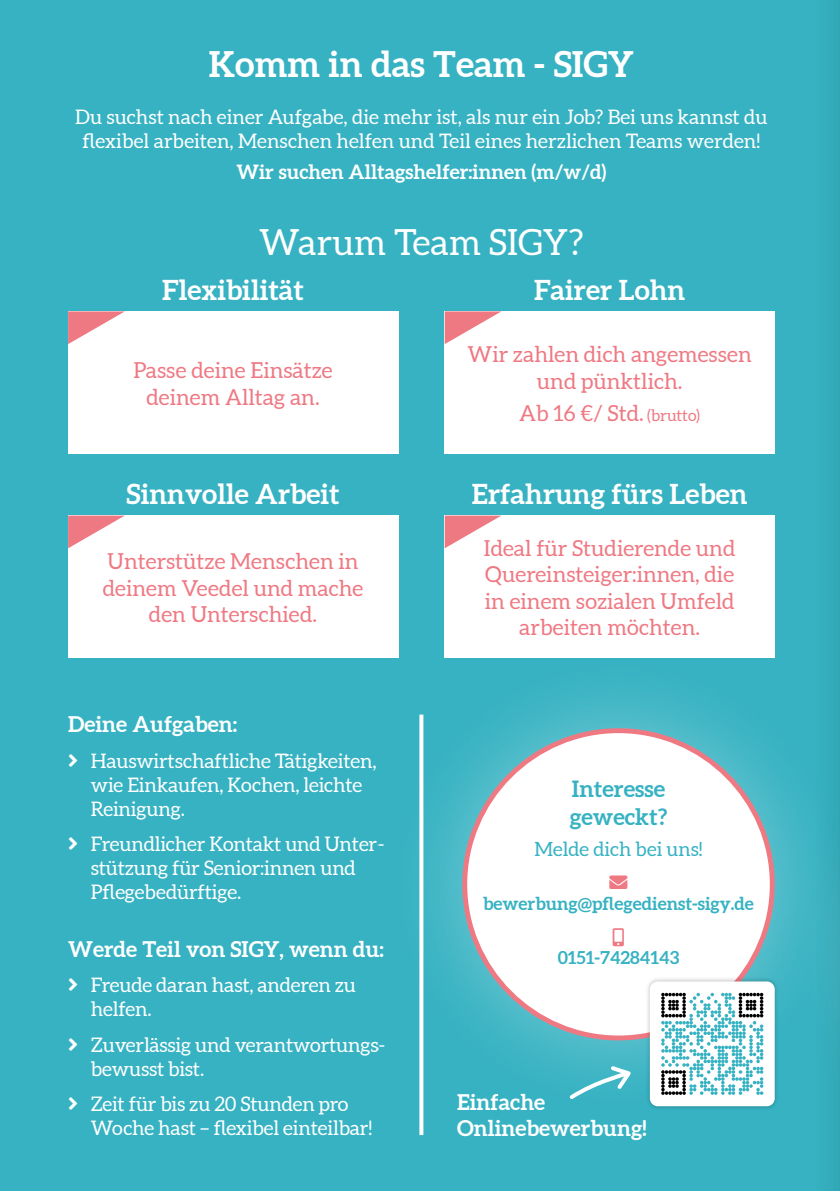
<style>
.page{position:relative;width:840px;height:1191px;background:#fff}
.page>*{position:absolute;margin:0;border:0;box-sizing:border-box;transform-origin:0 0}
.t1{font:700 36px "Aleo";color:#fff}
.t2{font:36px "Aleo";color:#fff}
.t3{font:700 28px "Aleo";color:#fff}
.t4{font:700 22.8px/27.4px "Aleo";color:#36b2c2}
.t5{font:22px/26.4px "Aleo";color:#ef7983;text-align:center}
.t6{font:700 22px/26.4px "Aleo";color:#fff}
.t7{font:20px/24px "Aleo";letter-spacing:-.01em;color:#fff}
.t8{font:700 20px "Aleo";color:#fff}
.t9{font:19.6px "Aleo";color:#36b2c2}
.t10{font:700 18px "Aleo";color:#36b2c2}
.s1{font-size:16px}
</style>
<div class="page">
<div style="left:0;top:0;width:839px;height:1191px;background:#36b2c2"></div>
<div style="left:444px;top:311px;width:330px;height:143px;background:#fff"></div>
<svg style="left:444px;top:311px;width:57px;height:33px"></svg>
<div style="left:444px;top:515px;width:330px;height:143px;background:#fff"></div>
<svg style="left:444px;top:515px;width:57px;height:33px"></svg>
<div style="left:68px;top:311px;width:330px;height:143px;background:#fff"></div>
<svg style="left:68px;top:311px;width:57px;height:33px"></svg>
<div style="left:68px;top:515px;width:330px;height:143px;background:#fff"></div>
<svg style="left:68px;top:515px;width:57px;height:33px"></svg>
<svg style="left:419px;top:1124px;width:4px;height:11px"></svg>
<div style="left:378px;top:644px;width:461px;height:480px;background:#fff;opacity:.33"></div>
<div style="left:464px;top:730px;width:307px;height:308px;background:#fff;border-radius:50%"></div>
<div style="left:787px;top:736px;width:52px;height:439px;background:#fff;opacity:.33"></div>
<div style="left:644px;top:976px;width:135px;height:135px;background:#000;opacity:.25"></div>
<div style="left:649px;top:981px;width:125px;height:125px;background:#fff;border-radius:8px"></div>
<svg style="left:661px;top:992px;width:102px;height:102px"></svg>
<svg style="left:566px;top:1063px;width:68px;height:39px"></svg>
<div style="left:814px;top:0;width:25px;height:1191px;background:#34adbd"></div>
<h1 class="t1" style="left:209px;top:42px;width:426px">Komm in das Team - SIGY</h1>
<p class="t7" style="left:75px;top:106px;width:693px;text-align:center">Du suchst nach einer Aufgabe, die mehr ist, als nur ein Job? Bei uns kannst du flexibel arbeiten, Menschen helfen und Teil eines herzlichen Teams werden!</p>
<p class="t8" style="left:236px;top:160px;width:371px">Wir suchen Alltagshelfer:innen (m/w/d)</p>
<h1 class="t2" style="left:259px;top:222px;width:325px">Warum Team SIGY?</h1>
<h2 class="t3" style="left:162px;top:272px;width:143px">Flexibilität</h2>
<h2 class="t3" style="left:533px;top:272px;width:153px">Fairer Lohn</h2>
<p class="t5" style="left:133px;top:358px;width:200px">Passe deine Einsätze deinem Alltag an.</p>
<p class="t5" style="left:467px;top:342px;width:285px">Wir zahlen dich ange messen und pünktlich.</p>
<p class="t5" style="left:519px;top:401px;width:182px">Ab 16 €/ Std. <span class="s1">(brutto)</span></p>
<h2 class="t3" style="left:126px;top:477px;width:214px">Sinnvolle Arbeit</h2>
<h2 class="t3" style="left:471px;top:477px;width:277px">Erfahrung fürs Leben</h2>
<p class="t5" style="left:103px;top:549px;width:262px">Unterstütze Menschen in deinem Veedel und mache den Unterschied.</p>
<p class="t6" style="left:68px;top:712px;width:170px">Deine Aufgaben:</p>
<p class="t7" style="left:91px;top:749px;width:287px">Hauswirtschaftliche Tätigkeiten, wie Einkaufen, Kochen, leichte<br>Reinigung.</p>
<p class="t7" style="left:91px;top:833px;width:294px">Freundlicher Kontakt und Unter&shy;stützung für Senior:innen und<br>Pflegebedürftige.</p>
<p class="t6" style="left:68px;top:936px;width:317px">Werde Teil von SIGY, wenn du:</p>
<p class="t7" style="left:91px;top:974px;width:266px">Freude daran hast, anderen zu helfen.</p>
<p class="t7" style="left:91px;top:1033px;width:296px">Zuverlässig und verantwortungs&shy;bewusst bist.</p>
<p class="t7" style="left:91px;top:1092px;width:283px">Zeit für bis zu 20 Stunden pro<br>Woche hast – flexibel einteilbar!</p>
<p class="t5" style="left:483px;top:536px;width:253px">Ideal für Studierende und<br>Quereinsteiger:innen, die in einem sozialen Umfeld arbeiten möchten.</p>
<p class="t4" style="left:569px;top:776px;width:99px">Interesse geweckt?</p>
<p class="t9" style="left:534px;top:837px;width:169px">Melde dich bei uns!</p>
<p class="t10" style="left:483px;top:892px;width:272px">bewerbung@pflegedienst-sigy.de</p>
<p class="t10" style="left:557px;top:946px;width:123px">0151-74284143</p>
<p class="t6" style="left:457px;top:1089px;width:191px">Einfache<br>Onlinebewerbung!</p>
</div>
